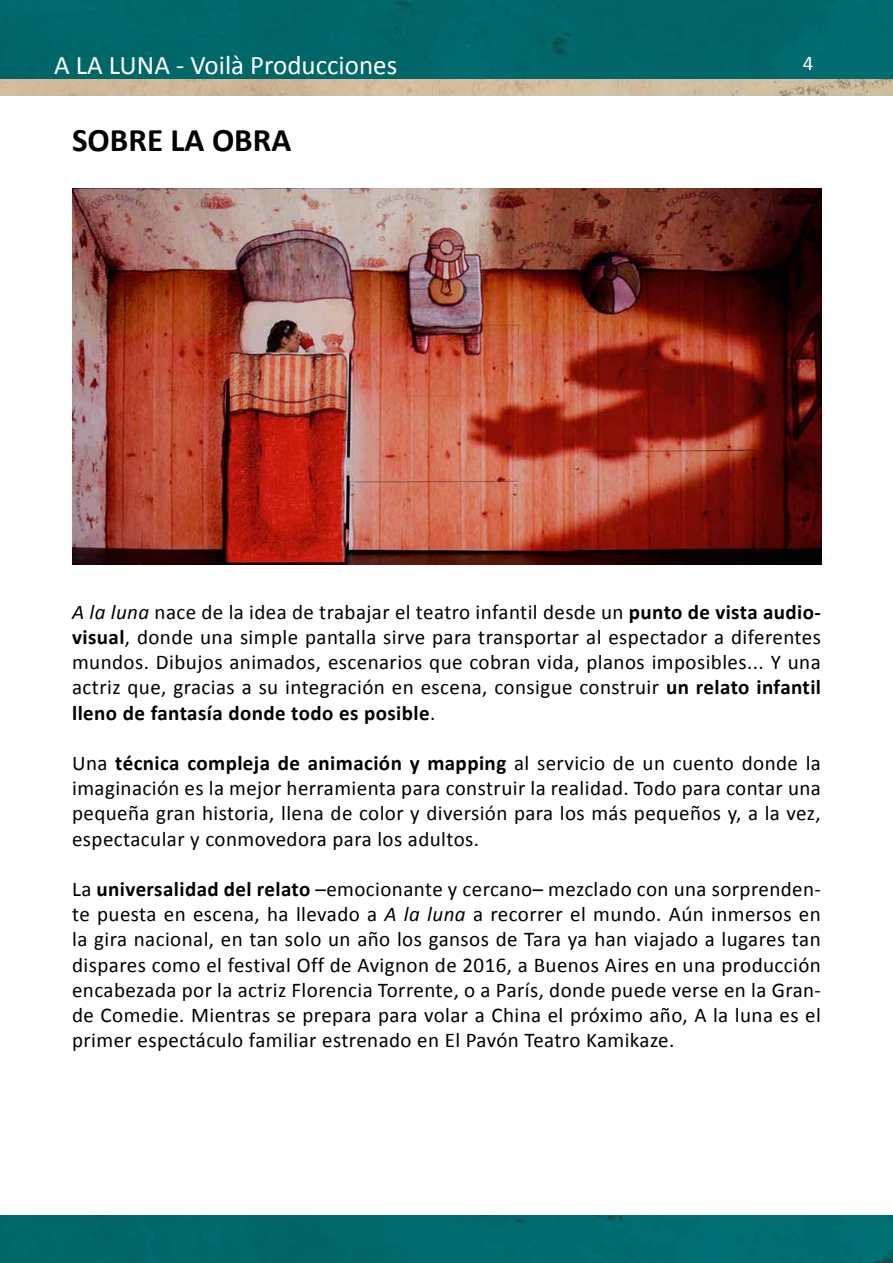
<style>
.page{position:relative;width:893px;height:1263px;background:#fff}
.page>*{position:absolute;margin:0;border:0;box-sizing:border-box;transform-origin:0 0}
.t1{font:700 33px "Calibri";color:#000}
.t2{font:27px "Calibri";color:#fff}
.t3{font:21px/25.2px "Calibri";letter-spacing:.02em;color:#000;text-align:justify}
.t4{font:21px "Calibri";color:#fff}
.s1{font-style:italic}
.s2{font-weight:700}
</style>
<div class="page">
<div style="left:0;top:0;width:893px;height:96px;background:#006768"></div>
<img style="left:0;top:1215px;width:893px;height:48px">
<img style="left:0;top:79px;width:892px;height:16px">
<svg style="left:892px;top:79px;width:1px;height:16px"></svg>
<img style="left:72px;top:189px;width:749px;height:376px">
<p class="t2" style="left:54px;top:49px;width:345px">A LA LUNA - Voilà Producciones</p>
<p class="t4" style="left:803px;top:50px;width:12px">4</p>
<h1 class="t1" style="left:72px;top:116px;width:221px">SOBRE LA OBRA</h1>
<p class="t3" style="left:72px;top:598px;width:750px"><span class="s1">A la luna</span> nace de la idea de trabajar el teatro infantil desde un <span class="s2">punto de vista audio&shy;visual</span>, donde una simple pantalla sirve para transportar al espectador a diferentes mundos. Dibujos animados, escenarios que cobran vida, planos imposibles... Y una actriz que, gracias a su integración en escena, consigue construir <span class="s2">un relato infantil lleno de fantasía donde todo es posible</span>.</p>
<p class="t3" style="left:72px;top:749px;width:750px">Una <span class="s2">técnica compleja de animación y mapping</span> al servicio de un cuento donde la imaginación es la mejor herramienta para construir la realidad. Todo para contar una pequeña gran historia, llena de color y diversión para los más pequeños y, a la vez, espectacular y conmovedora para los adultos.</p>
<p class="t3" style="left:72px;top:875px;width:750px">La <span class="s2">universalidad del relato</span> –emocionante y cercano– mezclado con una sorprenden&shy;te puesta en escena, ha llevado a <span class="s1">A la luna</span> a recorrer el mundo. Aún inmersos en la gira nacional, en tan solo un año los gansos de Tara ya han viajado a lugares tan dispares como el festival Off de Avignon de 2016, a Buenos Aires en una producción encabezada por la actriz Florencia Torrente, o a París, donde puede verse en la Gran&shy;de Comedie. Mientras se prepara para volar a China el próximo año, A la luna es el primer espectáculo familiar estrenado en El Pavón Teatro Kamikaze.</p>
</div>
